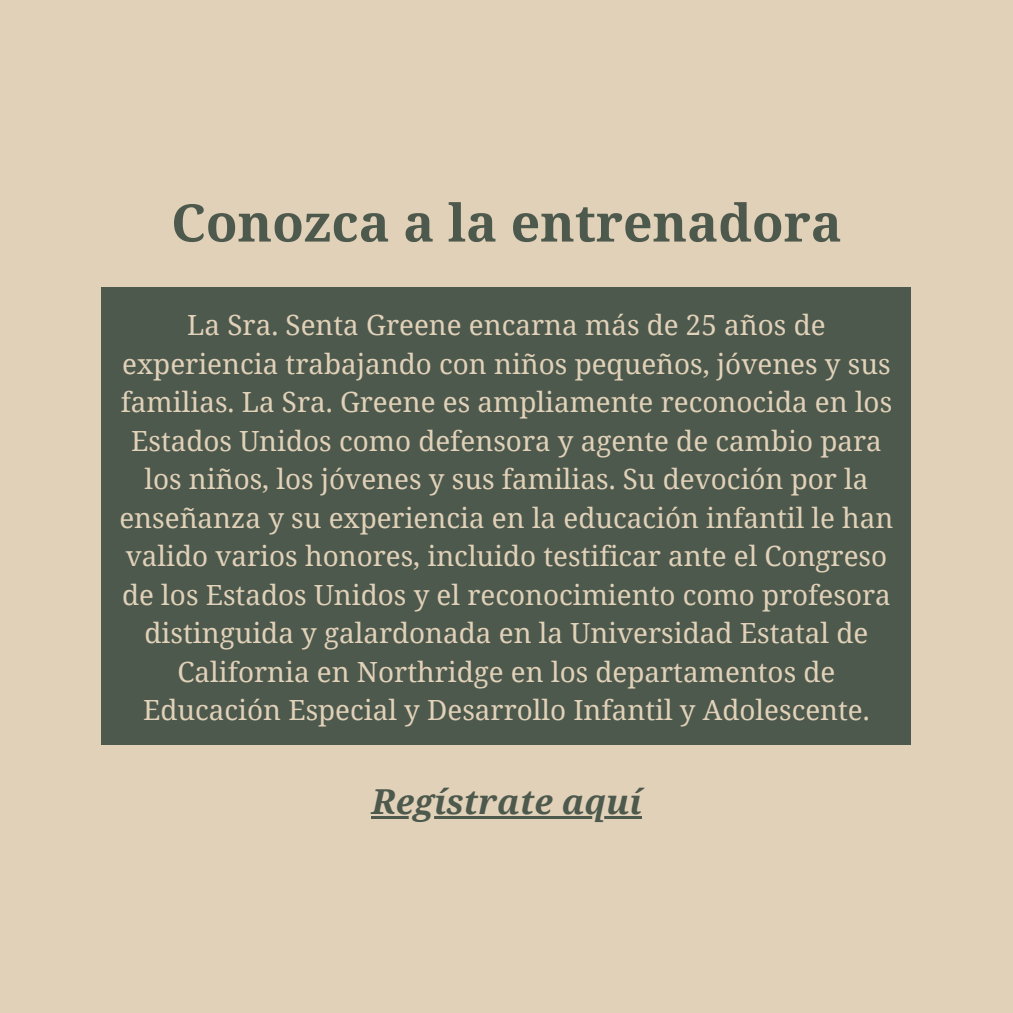
<style>
.page{position:relative;width:1013px;height:1013px;background:#fff}
.page>*{position:absolute;margin:0;border:0;box-sizing:border-box;transform-origin:0 0}
.t1{font:700 51.88px "Noto Serif";color:#4d594d}
.t2{font:italic 700 34.38px "Noto Serif";color:#4d594d}
.t3{font:27.75px/38.5px "Noto Serif";color:#e1d1b8;text-align:center}
</style>
<div class="page">
<div style="left:0;top:0;width:1012px;height:1012px;background:#e1d1b8"></div>
<div style="left:101px;top:287px;width:810px;height:458px;background:#4d594d"></div>
<hr style="left:371px;top:815px;width:270px;height:3px;background:#4d594d">
<h1 class="t1" style="left:171px;top:186px;width:672px">Conozca a la entrenadora</h1>
<p class="t3" style="left:119px;top:305px;width:775px">La Sra. Senta Greene encarna más de 25 años de experiencia trabajando con niños pequeños, jóvenes y sus familias. La Sra. Greene es ampliamente reconocida en los Estados Unidos como defensora y agente de cambio para los niños, los jóvenes y sus familias. Su devoción por la enseñanza y su experiencia en la educación infantil le han valido varios honores, incluido testificar ante el Congreso de los Estados Unidos y el reconocimiento como profesora distinguida y galardonada en la Universidad Estatal de California en Northridge en los departamentos de Educación Especial y Desarrollo Infantil y Adolescente.</p>
<h2 class="t2" style="left:371px;top:777px;width:271px">Regístrate aquí</h2>
</div>
